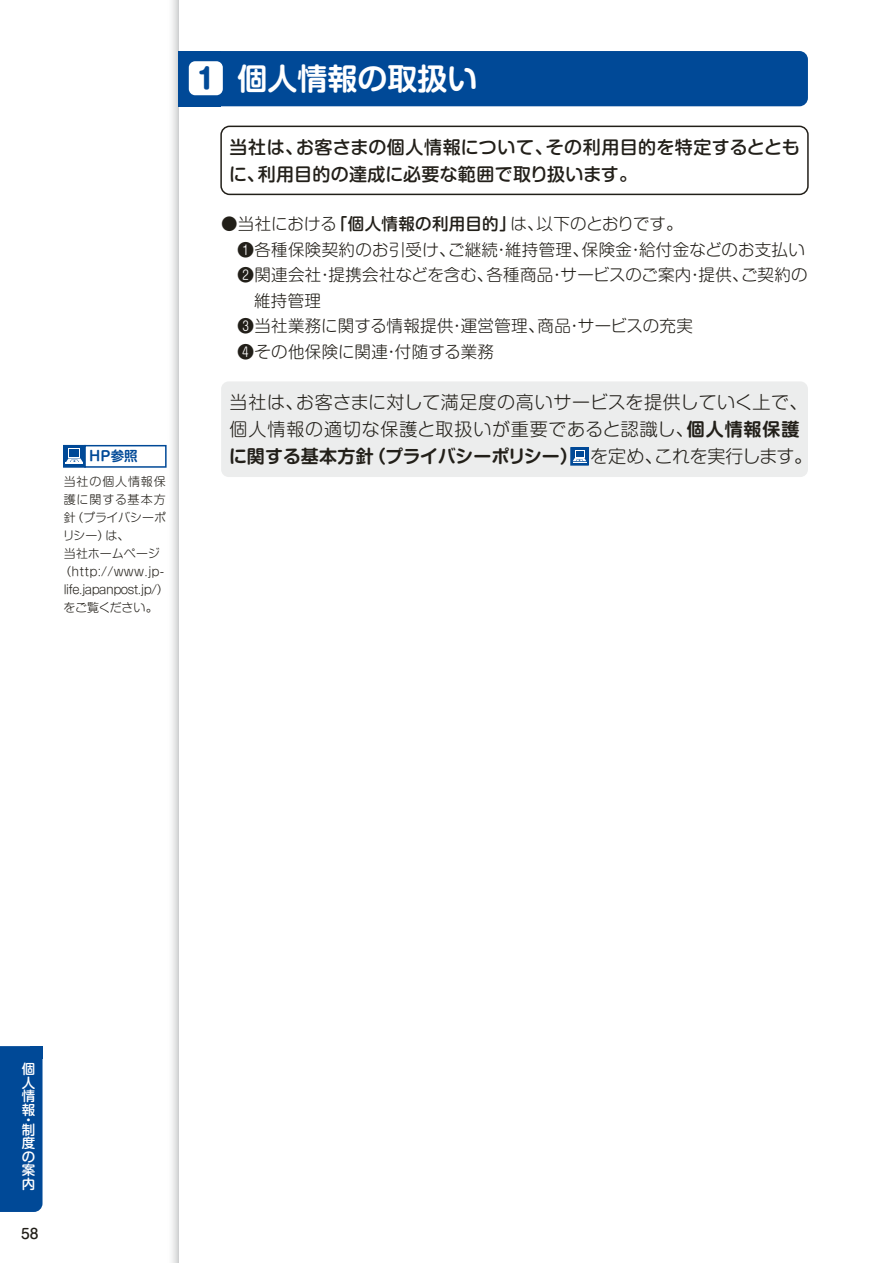
<style>
.page{position:relative;width:893px;height:1263px;background:#fff}
.page>*{position:absolute;margin:0;border:0;box-sizing:border-box;transform-origin:0 0}
.t1{font:30px "Shin M Go Pro De Bold 90 pv RKSJ H";color:#fff}
.t2{font:18px/27px "Shin M Go Pro Light 90 pv RKSJ H";letter-spacing:.04em;color:#221f19}
.t3{font:18px/27px "Shin M Go Pro Medium 90 pv RKSJ H";letter-spacing:.02em;color:#221f19}
.t4{font:18px "Shin M Go Pro De Bold 90 pv RKSJ H";letter-spacing:-.015em;color:#221f19}
.t5{font:16.5px "Shin M Go Pro Light 90 pv RKSJ H";letter-spacing:.02em;color:#221f19}
.t6{font:16.5px "Shin M Go Pro Light 90 pv RKSJ H";letter-spacing:-.01em;color:#221f19}
.t7{font:13.8px "Shin M Go Pro Medium 90 pv RKSJ H";color:#221f19}
.t8{font:13.5px/13.6px "Shin M Go Pro Medium 90 pv RKSJ H";color:#fff;text-align:justify}
.t9{font:13.5px "Shin M Go Pro De Bold 90 pv RKSJ H";color:#004997}
.t10{font:12px "Shin M Go Pro Light 90 pv RKSJ H";color:#221f19}
.t11{font:12px "Shin M Go Pro Light 90 pv RKSJ H";letter-spacing:-.04em;color:#221f19}
.t12{font:12px "Shin M Go Pro Light 90 pv RKSJ H";letter-spacing:.02em;color:#221f19}
.t13{font:12px "Shin M Go Pro Light 90 pv RKSJ H";letter-spacing:.07em;color:#221f19}
.t14{font:12px "Shin M Go Pro Light 90 pv RKSJ H";letter-spacing:.065em;color:#221f19}
.t15{font:12px "Shin M Go Pro Light 90 pv RKSJ H";letter-spacing:-.02em;color:#221f19}
.s1{font-family:"Shin M Go Pro Heavy 90 pv RKSJ H";font-size:27.15px;color:#004997}
.s2{font-family:"Shin M Go Pro Medium 90 pv RKSJ H"}
.s3{font-family:"Shin M Go Pro De Bold 90 pv RKSJ H"}
.s4{font-family:"Shin M Go Pro Light 90 pv RKSJ H"}
</style>
<div class="page">
<svg style="left:172px;top:0;width:7px;height:1263px;background:#e0e1e2"></svg>
<div style="left:179px;top:51px;width:629px;height:55px;background:#004997;border-radius:9px"></div>
<div style="left:179px;top:51px;width:42px;height:55px;background:#004997"></div>
<div style="left:189px;top:61px;width:34px;height:34px;background:#fff;border-radius:6px"></div>
<svg style="left:64px;top:446px;width:21px;height:21px"></svg>
<div style="left:63px;top:445px;width:23px;height:23px;border:2px solid #004997"></div>
<div style="left:84px;top:445px;width:83px;height:23px;border:2px solid #004997"></div>
<svg style="left:66px;top:458px;width:17px;height:6px"></svg>
<div style="left:221px;top:381px;width:587px;height:96px;background:#eceded;border-radius:7px"></div>
<div style="left:220px;top:126px;width:589px;height:69px;border:2px solid #221f19;border-radius:9px"></div>
<svg style="left:573px;top:450px;width:13px;height:8px"></svg>
<div style="left:570px;top:447px;width:19px;height:19px;border:2px solid #004997"></div>
<svg style="left:575px;top:450px;width:9px;height:8px"></svg>
<div style="left:576px;top:451px;width:7px;height:6px;background:#004997"></div>
<svg style="left:573px;top:458px;width:13px;height:5px"></svg>
<div style="left:0;top:1046px;width:43px;height:166px;background:#004997"></div>
<div style="left:30px;top:1046px;width:13px;height:13px;background:#004997"></div>
<p class="t9" style="left:89px;top:451px;width:50px">HP参照</p>
<p class="t13" style="left:64px;top:477px;width:104px">当社の個人情報保</p>
<p class="t14" style="left:64px;top:495px;width:104px">護に関する基本方</p>
<p class="t10" style="left:64px;top:513px;width:104px">針（プライバシーポ</p>
<p class="t10" style="left:63px;top:531px;width:68px">リシー）は、</p>
<p class="t10" style="left:64px;top:549px;width:97px">当社ホームページ</p>
<p class="t12" style="left:59px;top:567px;width:106px">（http://www.jp-</p>
<p class="t11" style="left:64px;top:585px;width:106px">life.japanpost.jp/）</p>
<p class="t15" style="left:64px;top:603px;width:96px">をご覧ください。</p>
<h1 class="t1" style="left:197px;top:68px;width:282px"><span class="s1">1</span> 個人情報の取扱い</h1>
<p class="t3" style="left:229px;top:136px;width:572px">当社は、お客さまの個人情報について、その利用目的を特定するとともに、利用目的の達成に必要な範囲で取り扱います。</p>
<p class="t6" style="left:221px;top:218px;width:463px">●当社における<span class="s2">「個人情報の利用目的」</span>は、以下のとおりです。</p>
<p class="t5" style="left:238px;top:243px;width:569px">❶各種保険契約のお引受け、ご継続・維持管理、保険金・給付金などのお支払い</p>
<p class="t5" style="left:238px;top:269px;width:572px">❷関連会社・提携会社などを含む、各種商品・サービスのご案内・提供、ご契約の</p>
<p class="t5" style="left:254px;top:294px;width:68px">維持管理</p>
<p class="t5" style="left:238px;top:320px;width:457px">❸当社業務に関する情報提供・運営管理、商品・サービスの充実</p>
<p class="t5" style="left:238px;top:345px;width:258px">❹その他保険に関連・付随する業務</p>
<p class="t2" style="left:230px;top:391px;width:579px">当社は、お客さまに対して満足度の高いサービスを提供していく上で、個人情報の適切な保護と取扱いが重要であると認識し、<span class="s3">個人情報保護</span></p>
<p class="t4" style="left:229px;top:449px;width:584px">に関する基本方針（プライバシーポリシー）<span class="s4">　を定め、これを実行します。</span></p>
<p class="t8" style="left:22px;top:1064px;width:15px">個人情報</p>
<p class="t8" style="left:22px;top:1116px;width:14px;line-height:10.1px">・制</p>
<p class="t8" style="left:22px;top:1138px;width:15px">度の案内</p>
<p class="t7" style="left:21px;top:1228px;width:19px">58</p>
</div>
